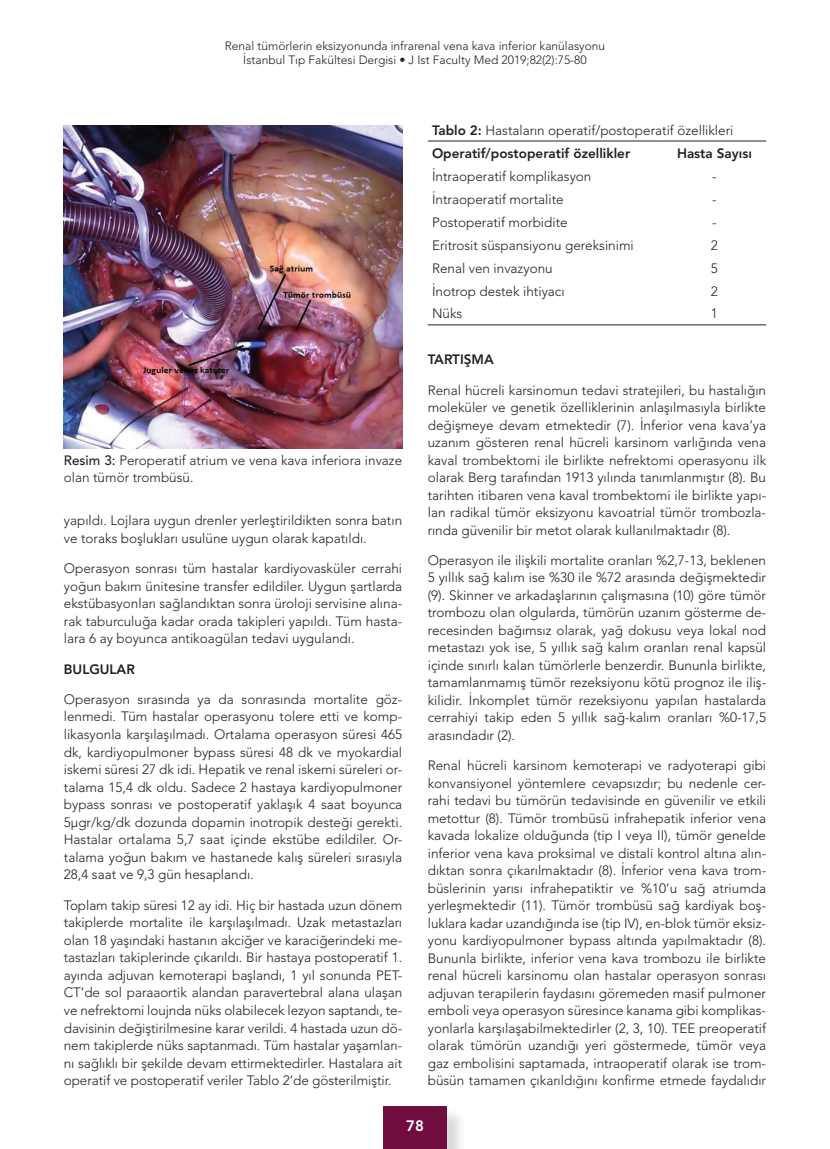
<style>
.page{position:relative;width:830px;height:1149px;background:#fff}
.page>*{position:absolute;margin:0;border:0;box-sizing:border-box;transform-origin:0 0}
.t1{font:800 15px "Avenir LT Std";color:#fff}
.t2{font:300 13.5px/17.5px "Avenir LT Std";color:#231f20;text-align:justify}
.t3{font:800 13.5px "Avenir LT Std";color:#231f20}
.t4{font:300 12px/14.4px "Avenir LT Std";color:#231f20;text-align:center}
.s1{font-weight:800}
.s2{font-weight:500}
</style>
<div class="page">
<div style="left:385px;top:1108px;width:80px;height:40px;background:#231f20;opacity:.16"></div>
<div style="left:383px;top:1106px;width:63px;height:42px;background:#700f3d"></div>
<img style="left:64px;top:125px;width:338px;height:323px">
<hr style="left:427px;top:141px;width:235px;height:1px;background:#231f20">
<hr style="left:662px;top:141px;width:103px;height:1px;background:#231f20">
<hr style="left:427px;top:324px;width:235px;height:1px;background:#231f20">
<hr style="left:662px;top:324px;width:103px;height:1px;background:#231f20">
<p class="t4" style="left:224px;top:39px;width:382px">Renal tümörlerin eksizyonunda infrarenal vena kava inferior kanülasyonu<br>İstanbul Tıp Fakültesi Dergisi • J Ist Faculty Med 2019;82(2):75-80</p>
<p class="t2" style="left:432px;top:118px;width:303px;line-height:23px"><span class="s1">Tablo 2:</span> Hastaların operatif/postoperatif özellikleri<br><span class="s1">Operatif/postoperatif özellikler</span></p>
<p class="t3" style="left:676px;top:145px;width:76px">Hasta Sayısı</p>
<p class="t2" style="left:64px;top:451px;width:340px"><span class="s2">Resim 3:</span> Peroperatif atrium ve vena kava inferiora invaze olan tümör trombüsü.</p>
<p class="t2" style="left:64px;top:511px;width:340px">yapıldı. Lojlara uygun drenler yerleştirildikten sonra batın ve toraks boşlukları usulüne uygun olarak kapatıldı.</p>
<p class="t2" style="left:64px;top:559px;width:340px">Operasyon sonrası tüm hastalar kardiyovasküler cerrahi yoğun bakım ünitesine transfer edildiler. Uygun şartlarda ekstübasyonları sağlandıktan sonra üroloji servisine alına&shy;rak taburculuğa kadar orada takipleri yapıldı. Tüm hasta&shy;lara 6 ay boyunca antikoagülan tedavi uygulandı.</p>
<p class="t3" style="left:64px;top:660px;width:73px">BULGULAR</p>
<p class="t2" style="left:64px;top:690px;width:340px">Operasyon sırasında ya da sonrasında mortalite göz&shy;lenmedi. Tüm hastalar operasyonu tolere etti ve komp&shy;likasyonla karşılaşılmadı. Ortalama operasyon süresi 465 dk, kardiyopulmoner bypass süresi 48 dk ve myokardial iskemi süresi 27 dk idi. Hepatik ve renal iskemi süreleri or&shy;talama 15,4 dk oldu. Sadece 2 hastaya kardiyopulmoner bypass sonrası ve postoperatif yaklaşık 4 saat boyunca 5μgr/kg/dk dozunda dopamin inotropik desteği gerekti.<br>Hastalar ortalama 5,7 saat içinde ekstübe edildiler. Or&shy;talama yoğun bakım ve hastanede kalış süreleri sırasıyla 28,4 saat ve 9,3 gün hesaplandı.</p>
<p class="t2" style="left:64px;top:895px;width:340px">Toplam takip süresi 12 ay idi. Hiç bir hastada uzun dönem takiplerde mortalite ile karşılaşılmadı. Uzak metastazları olan 18 yaşındaki hastanın akciğer ve karaciğerindeki me&shy;tastazları takiplerinde çıkarıldı. Bir hastaya postoperatif 1. ayında adjuvan kemoterapi başlandı, 1 yıl sonunda PET-CT’de sol paraaortik alandan paravertebral alana ulaşan ve nefrektomi loujnda nüks olabilecek lezyon saptandı, te&shy;davisinin değiştirilmesine karar verildi. 4 hastada uzun dö&shy;nem takiplerde nüks saptanmadı. Tüm hastalar yaşamları&shy;nı sağlıklı bir şekilde devam ettirmektedirler. Hastalara ait operatif ve postoperatif veriler Tablo 2’de gösterilmiştir.</p>
<p class="t2" style="left:432px;top:167px;width:161px">İntraoperatif komplikasyon</p>
<p class="t2" style="left:711px;top:167px;width:6px">-</p>
<p class="t2" style="left:432px;top:190px;width:133px">İntraoperatif mortalite</p>
<p class="t2" style="left:711px;top:190px;width:6px">-</p>
<p class="t2" style="left:432px;top:213px;width:137px">Postoperatif morbidite</p>
<p class="t2" style="left:711px;top:213px;width:6px">-</p>
<p class="t2" style="left:432px;top:236px;width:203px">Eritrosit süspansiyonu gereksinimi</p>
<p class="t2" style="left:710px;top:236px;width:9px">2</p>
<p class="t2" style="left:432px;top:259px;width:122px">Renal ven invazyonu</p>
<p class="t2" style="left:710px;top:259px;width:9px">5</p>
<p class="t2" style="left:432px;top:282px;width:134px">İnotrop destek ihtiyacı</p>
<p class="t2" style="left:710px;top:282px;width:9px">2</p>
<p class="t2" style="left:432px;top:305px;width:32px">Nüks</p>
<p class="t2" style="left:710px;top:305px;width:9px">1</p>
<p class="t3" style="left:427px;top:351px;width:68px">TARTIŞMA</p>
<p class="t2" style="left:427px;top:381px;width:340px">Renal hücreli karsinomun tedavi stratejileri, bu hastalığın moleküler ve genetik özelliklerinin anlaşılmasıyla birlikte değişmeye devam etmektedir (7). İnferior vena kava’ya uzanım gösteren renal hücreli karsinom varlığında vena kaval trombektomi ile birlikte nefrektomi operasyonu ilk olarak Berg tarafından 1913 yılında tanımlanmıştır (8). Bu tarihten itibaren vena kaval trombektomi ile birlikte yapı&shy;lan radikal tümör eksizyonu kavoatrial tümör trombozla&shy;rında güvenilir bir metot olarak kullanılmaktadır (8).</p>
<p class="t2" style="left:427px;top:551px;width:340px">Operasyon ile ilişkili mortalite oranları %2,7-13, beklenen 5 yıllık sağ kalım ise %30 ile %72 arasında değişmektedir (9). Skinner ve arkadaşlarının çalışmasına (10) göre tümör trombozu olan olgularda, tümörün uzanım gösterme de&shy;recesinden bağımsız olarak, yağ dokusu veya lokal nod metastazı yok ise, 5 yıllık sağ kalım oranları renal kapsül içinde sınırlı kalan tümörlerle benzerdir. Bununla birlikte, tamamlanmamış tümör rezeksiyonu kötü prognoz ile iliş&shy;kilidir. İnkomplet tümör rezeksiyonu yapılan hastalarda cerrahiyi takip eden 5 yıllık sağ-kalım oranları %0-17,5 arasındadır (2).</p>
<p class="t2" style="left:427px;top:756px;width:340px">Renal hücreli karsinom kemoterapi ve radyoterapi gibi konvansiyonel yöntemlere cevapsızdır; bu nedenle cer&shy;rahi tedavi bu tümörün tedavisinde en güvenilir ve etkili metottur (8). Tümör trombüsü infrahepatik inferior vena kavada lokalize olduğunda (tip I veya II), tümör genelde inferior vena kava proksimal ve distali kontrol altına alın&shy;dıktan sonra çıkarılmaktadır (8). İnferior vena kava trom&shy;büslerinin yarısı infrahepatiktir ve %10’u sağ atriumda yerleşmektedir (11). Tümör trombüsü sağ kardiyak boş&shy;luklara kadar uzandığında ise (tip IV), en-blok tümör eksiz&shy;yonu kardiyopulmoner bypass altında yapılmaktadır (8).<br>Bununla birlikte, inferior vena kava trombozu ile birlikte renal hücreli karsinomu olan hastalar operasyon sonrası adjuvan terapilerin faydasını göremeden masif pulmoner emboli veya operasyon süresince kanama gibi komplikas&shy;yonlarla karşılaşabilmektedirler (2, 3, 10). TEE preoperatif olarak tümörün uzandığı yeri göstermede, tümör veya gaz embolisini saptamada, intraoperatif olarak ise trom&shy;büsün tamamen çıkarıldığını konfirme etmede faydalıdır</p>
<p class="t1" style="left:406px;top:1115px;width:19px">78</p>
</div>
